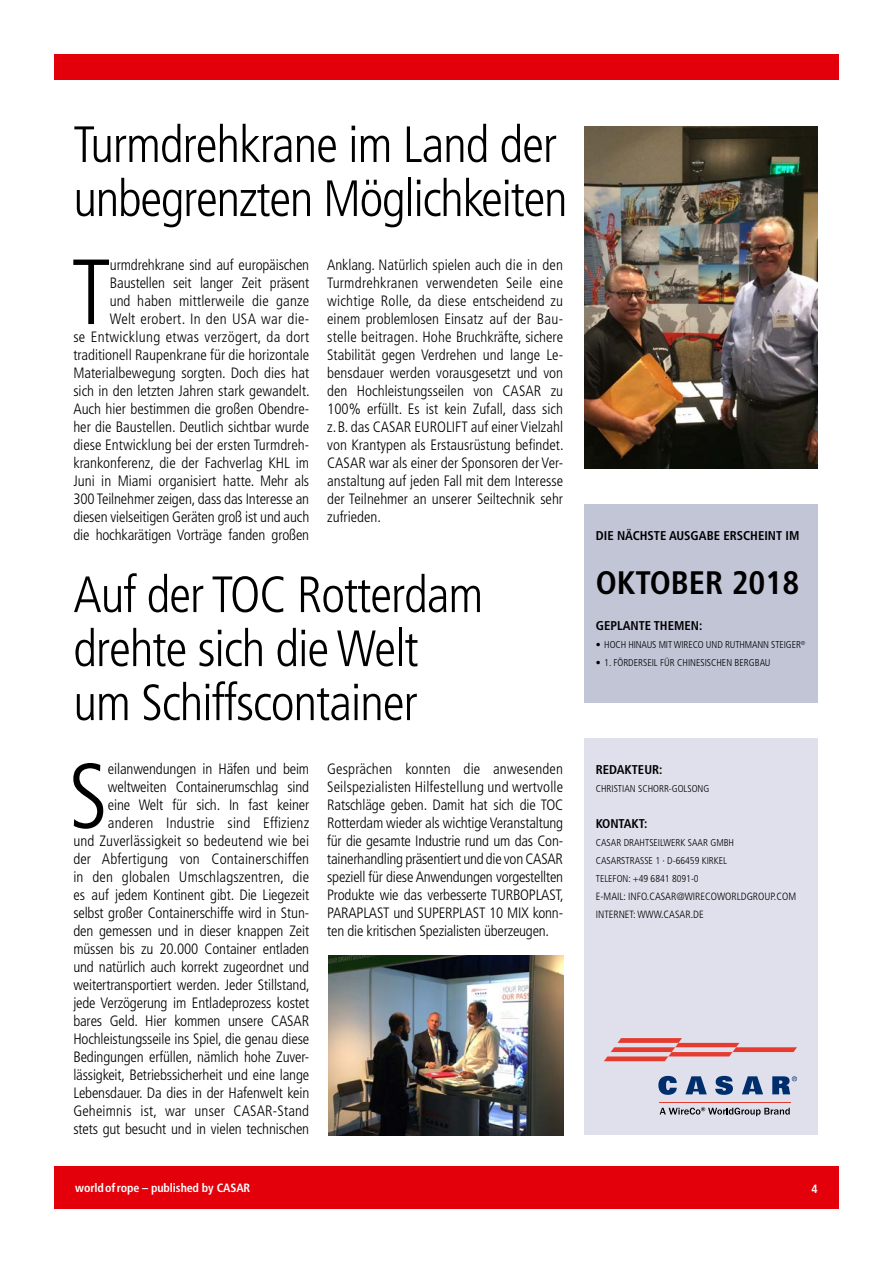
<style>
.page{position:relative;width:893px;height:1263px;background:#fff}
.page>*{position:absolute;margin:0;border:0;box-sizing:border-box;transform-origin:0 0}
.t1{font:300 condensed 92.4px "Frutiger LT Std";color:#000}
.t2{font:300 condensed 51px/54px "Frutiger LT Std";letter-spacing:-.02em;color:#000}
.t3{font:700 condensed 32.55px "Frutiger LT Std";color:#000}
.t4{font:300 condensed 15px/18px "Frutiger LT Std";letter-spacing:-.01em;color:#000;text-align:right}
.t5{font:700 condensed 12.75px "Frutiger LT Std";color:#000}
.t6{font:700 condensed 12px "Frutiger LT Std";letter-spacing:-.01em;color:#fff}
.t7{font:300 condensed 10.5px/18px "Frutiger LT Std";color:#000}
.t8{font:300 condensed 9.9px/18px "Frutiger LT Std";color:#000}
</style>
<div class="page">
<div style="left:54px;top:1167px;width:785px;height:42px;background:#e3000b"></div>
<div style="left:54px;top:54px;width:785px;height:26px;background:#e3000b"></div>
<img style="left:584px;top:126px;width:233px;height:342px">
<div style="left:584px;top:738px;width:234px;height:396px;background:#dfe0eb"></div>
<svg style="left:604px;top:1038px;width:193px;height:23px"></svg>
<svg style="left:658px;top:1076px;width:19px;height:19px"></svg>
<svg style="left:715px;top:1076px;width:18px;height:19px"></svg>
<svg style="left:742px;top:1076px;width:21px;height:18px"></svg>
<svg style="left:685px;top:1076px;width:22px;height:18px"></svg>
<svg style="left:772px;top:1076px;width:25px;height:18px"></svg>
<svg style="left:660px;top:1107px;width:130px;height:9px"></svg>
<hr style="left:659px;top:1102px;width:132px;height:1px;background:#e63c2f">
<div style="left:584px;top:504px;width:234px;height:198px;background:#c1c5d6"></div>
<img style="left:328px;top:956px;width:235px;height:180px">
<h2 class="t2" style="left:73px;top:118px;width:496px">Turmdrehkrane im Land der unbegrenzten Möglichkeiten</h2>
<p class="t4" style="left:73px;top:256px;width:238px">urmdrehkrane sind auf europäischen Baustellen seit langer Zeit präsent<br>und haben mittlerweile die ganze<br>Welt erobert. In den USA war die-<br>se Entwicklung etwas verzögert, da dort traditionell Raupenkrane für die horizontale Materialbewegung sorgten. Doch dies hat sich in den letzten Jahren stark gewandelt.<br>Auch hier bestimmen die großen Obendre&shy;her die Baustellen. Deutlich sichtbar wurde diese Entwicklung bei der ersten Turmdreh&shy;krankonferenz, die der Fachverlag KHL im Juni in Miami organisiert hatte. Mehr als 300 Teilnehmer zeigen, dass das Interesse an diesen vielseitigen Geräten groß ist und auch die hochkarätigen Vorträge fanden großen</p>
<p class="t4" style="left:327px;top:256px;width:238px;text-align:justify">Anklang. Natürlich spielen auch die in den Turmdrehkranen verwendeten Seile eine wichtige Rolle, da diese entscheidend zu einem problemlosen Einsatz auf der Bau&shy;stelle beitragen. Hohe Bruchkräfte, sichere Stabilität gegen Verdrehen und lange Le&shy;bensdauer werden vorausgesetzt und von den Hochleistungsseilen von CASAR zu 100% erfüllt. Es ist kein Zufall, dass sich z.B. das CASAR EUROLIFT auf einer Vielzahl von Krantypen als Erstausrüstung befindet.<br>CASAR war als einer der Sponsoren der Ver&shy;anstaltung auf jeden Fall mit dem Interesse der Teilnehmer an unserer Seiltechnik sehr zufrieden.</p>
<h1 class="t1" style="left:71px;top:240px;width:41px">T</h1>
<h2 class="t2" style="left:73px;top:568px;width:411px">Auf der TOC Rotterdam drehte sich die Welt um Schiffscontainer</h2>
<p class="t4" style="left:73px;top:760px;width:238px">eilanwendungen in Häfen und beim weltweiten Containerumschlag sind<br>eine Welt für sich. In fast keiner anderen Industrie sind Effizienz<br>und Zuverlässigkeit so bedeutend wie bei der Abfertigung von Containerschiffen in den globalen Umschlagszentren, die es auf jedem Kontinent gibt. Die Liegezeit selbst großer Containerschiffe wird in Stun&shy;den gemessen und in dieser knappen Zeit müssen bis zu 20.000 Container entladen und natürlich auch korrekt zugeordnet und weitertransportiert werden. Jeder Stillstand, jede Verzögerung im Entladeprozess kostet bares Geld. Hier kommen unsere CASAR Hochleistungsseile ins Spiel, die genau diese Bedingungen erfüllen, nämlich hohe Zuver&shy;lässigkeit, Betriebssicherheit und eine lange Lebensdauer. Da dies in der Hafenwelt kein Geheimnis ist, war unser CASAR-Stand stets gut besucht und in vielen technischen</p>
<p class="t4" style="left:327px;top:760px;width:238px;text-align:justify">Gesprächen konnten die anwesenden Seilspezialisten Hilfestellung und wertvolle Ratschläge geben. Damit hat sich die TOC Rotterdam wieder als wichtige Veranstaltung für die gesamte Industrie rund um das Con&shy;tainerhandling präsentiert und die von CASAR speziell für diese Anwendungen vorgestellten Produkte wie das verbesserte TURBOPLAST, PARAPLAST und SUPERPLAST 10 MIX konn&shy;ten die kritischen Spezialisten überzeugen.</p>
<h1 class="t1" style="left:69px;top:744px;width:41px">S</h1>
<p class="t6" style="left:75px;top:1181px;width:176px">worldofrope – published by CASAR</p>
<p class="t5" style="left:596px;top:528px;width:205px">DIE NÄCHSTE AUSGABE ERSCHEINT IM</p>
<h3 class="t3" style="left:596px;top:563px;width:205px">OKTOBER 2018</h3>
<p class="t5" style="left:596px;top:618px;width:108px">GEPLANTE THEMEN:</p>
<p class="t8" style="left:596px;top:636px;width:211px">• HOCH HINAUS MIT WIRECO UND RUTHMANN STEIGER<sup>®</sup></p>
<p class="t8" style="left:596px;top:654px;width:176px">• 1. FÖRDERSEIL FÜR CHINESISCHEN BERGBAU</p>
<p class="t5" style="left:596px;top:762px;width:68px">REDAKTEUR:</p>
<p class="t8" style="left:596px;top:780px;width:115px">CHRISTIAN SCHORR-GOLSONG</p>
<p class="t5" style="left:596px;top:816px;width:53px">KONTAKT:</p>
<p class="t8" style="left:596px;top:834px;width:140px">CASAR DRAHTSEILWERK SAAR GMBH<br>CASARSTRASSE 1 · D-66459 KIRKEL<br>TELEFON: +49 6841 8091-0</p>
<p class="t7" style="left:596px;top:888px;width:202px">E-MAIL: INFO.CASAR@WIRECOWORLDGROUP.COM<br>INTERNET: WWW.CASAR.DE</p>
<p class="t6" style="left:811px;top:1181px;width:8px">4</p>
</div>
